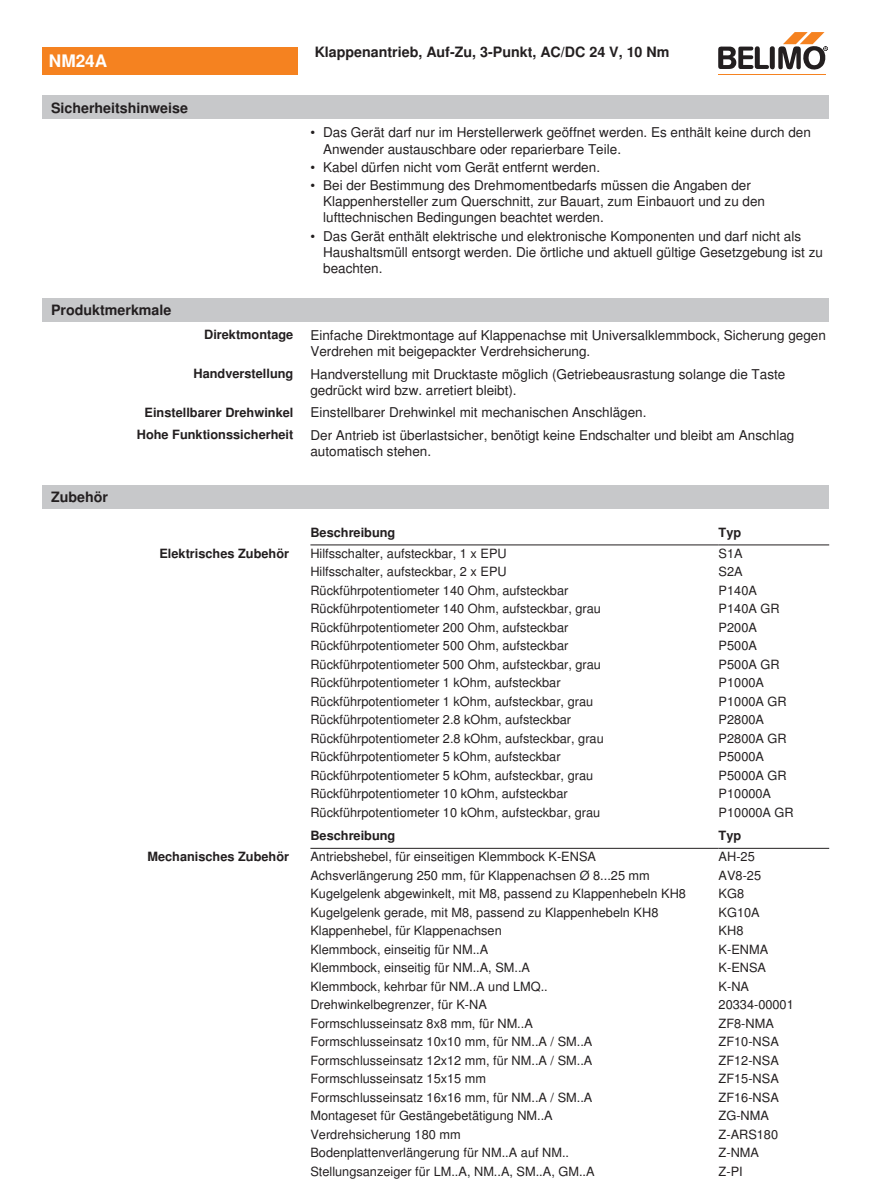
<style>
.page{position:relative;width:893px;height:1186px;background:#fff}
.page>*{position:absolute;margin:0;border:0;box-sizing:border-box;transform-origin:0 0}
.t1{font:700 17.25px "Nimbus Sans BEL";color:#fff}
.t2{font:700 14.25px "Nimbus Sans BEL";color:#231f20}
.Bulletpoints_1_5mm_A{font:13.5px/16.2px "Nimbus Sans BEL";color:#231f20}
.Tabellentext_1mm{font:12.75px "Nimbus Sans BEL";color:#231f20}
.Rechtsbündig{font:700 12.75px "Nimbus Sans BEL";color:#231f20}
.Tabellenkopf_rechtsb{font:700 12.75px "Nimbus Sans BEL";color:#231f20}
.Tabellenkopf{font:700 12.75px "Nimbus Sans BEL";color:#231f20}
</style>
<div class="page">
<div style="left:43px;top:298px;width:786px;height:23px;background:#c7c8ca"></div>
<div style="left:43px;top:485px;width:786px;height:23px;background:#c7c8ca"></div>
<hr style="left:310px;top:544px;width:409px;height:1px;background:#231f20">
<hr style="left:719px;top:544px;width:110px;height:1px;background:#231f20">
<hr style="left:310px;top:848px;width:409px;height:1px;background:#231f20">
<hr style="left:719px;top:848px;width:110px;height:1px;background:#231f20">
<div style="left:43px;top:47px;width:255px;height:27px;background:#f58220"></div>
<hr style="left:718px;top:74px;width:107px;height:1px;background:#f58220">
<svg style="left:718px;top:32px;width:110px;height:38px"></svg>
<div style="left:43px;top:96px;width:786px;height:23px;background:#c7c8ca"></div>
<p class="t1" style="left:49px;top:51px;width:60px">NM24A</p>
<p class="t2" style="left:51px;top:99px;width:139px">Sicherheitshinweise</p>
<p class="t2" style="left:51px;top:301px;width:122px">Produktmerkmale</p>
<p class="t2" style="left:315px;top:44px;width:356px">Klappenantrieb, Auf-Zu, 3-Punkt, AC/DC 24 V, 10 Nm</p>
<p class="Bulletpoints_1_5mm_A" style="left:323px;top:125px;width:489px;text-indent:-13px">• Das Gerät darf nur im Herstellerwerk geöffnet werden. Es enthält keine durch den<br>Anwender austauschbare oder reparierbare Teile.</p>
<p class="Bulletpoints_1_5mm_A" style="left:310px;top:159px;width:291px">• Kabel dürfen nicht vom Gerät entfernt werden.</p>
<p class="Bulletpoints_1_5mm_A" style="left:323px;top:177px;width:443px;text-indent:-13px">• Bei der Bestimmung des Drehmomentbedarfs müssen die Angaben der<br>Klappenhersteller zum Querschnitt, zur Bauart, zum Einbauort und zu den lufttechnischen Bedingungen beachtet werden.</p>
<p class="Bulletpoints_1_5mm_A" style="left:323px;top:228px;width:501px;text-indent:-13px">• Das Gerät enthält elektrische und elektronische Komponenten und darf nicht als<br>Haushaltsmüll entsorgt werden. Die örtliche und aktuell gültige Gesetzgebung ist zu beachten.</p>
<p class="t2" style="left:51px;top:488px;width:58px">Zubehör</p>
<p class="Rechtsbündig" style="left:204px;top:327px;width:91px">Direktmontage</p>
<p class="Bulletpoints_1_5mm_A" style="left:310px;top:327px;width:517px">Einfache Direktmontage auf Klappenachse mit Universalklemmbock, Sicherung gegen<br>Verdrehen mit beigepackter Verdrehsicherung.</p>
<p class="Rechtsbündig" style="left:193px;top:366px;width:101px">Handverstellung</p>
<p class="Bulletpoints_1_5mm_A" style="left:310px;top:366px;width:476px">Handverstellung mit Drucktaste möglich (Getriebeausrastung solange die Taste gedrückt wird bzw. arretiert bleibt).</p>
<p class="Rechtsbündig" style="left:145px;top:404px;width:150px">Einstellbarer Drehwinkel</p>
<p class="Bulletpoints_1_5mm_A" style="left:310px;top:404px;width:338px">Einstellbarer Drehwinkel mit mechanischen Anschlägen.</p>
<p class="Rechtsbündig" style="left:137px;top:427px;width:158px">Hohe Funktionssicherheit</p>
<p class="Bulletpoints_1_5mm_A" style="left:310px;top:427px;width:485px">Der Antrieb ist überlastsicher, benötigt keine Endschalter und bleibt am Anschlag automatisch stehen.</p>
<p class="Tabellenkopf" style="left:310px;top:525px;width:87px">Beschreibung</p>
<p class="Tabellenkopf" style="left:719px;top:525px;width:24px">Typ</p>
<p class="Tabellenkopf_rechtsb" style="left:159px;top:545px;width:131px">Elektrisches Zubehör</p>
<p class="Tabellentext_1mm" style="left:310px;top:546px;width:198px">Hilfsschalter, aufsteckbar, 1 x EPU</p>
<p class="Tabellentext_1mm" style="left:719px;top:546px;width:26px">S1A</p>
<p class="Tabellentext_1mm" style="left:310px;top:564px;width:198px">Hilfsschalter, aufsteckbar, 2 x EPU</p>
<p class="Tabellentext_1mm" style="left:719px;top:564px;width:26px">S2A</p>
<p class="Tabellentext_1mm" style="left:310px;top:583px;width:259px">Rückführpotentiometer 140 Ohm, aufsteckbar</p>
<p class="Tabellentext_1mm" style="left:719px;top:583px;width:40px">P140A</p>
<p class="Tabellentext_1mm" style="left:310px;top:601px;width:292px">Rückführpotentiometer 140 Ohm, aufsteckbar, grau</p>
<p class="Tabellentext_1mm" style="left:719px;top:601px;width:62px">P140A GR</p>
<p class="Tabellentext_1mm" style="left:310px;top:619px;width:259px">Rückführpotentiometer 200 Ohm, aufsteckbar</p>
<p class="Tabellentext_1mm" style="left:719px;top:619px;width:40px">P200A</p>
<p class="Tabellentext_1mm" style="left:310px;top:638px;width:259px">Rückführpotentiometer 500 Ohm, aufsteckbar</p>
<p class="Tabellentext_1mm" style="left:719px;top:638px;width:40px">P500A</p>
<p class="Tabellentext_1mm" style="left:310px;top:656px;width:292px">Rückführpotentiometer 500 Ohm, aufsteckbar, grau</p>
<p class="Tabellentext_1mm" style="left:719px;top:656px;width:62px">P500A GR</p>
<p class="Tabellentext_1mm" style="left:310px;top:675px;width:252px">Rückführpotentiometer 1 kOhm, aufsteckbar</p>
<p class="Tabellentext_1mm" style="left:719px;top:675px;width:47px">P1000A</p>
<p class="Tabellentext_1mm" style="left:310px;top:693px;width:284px">Rückführpotentiometer 1 kOhm, aufsteckbar, grau</p>
<p class="Tabellentext_1mm" style="left:719px;top:693px;width:70px">P1000A GR</p>
<p class="Tabellentext_1mm" style="left:310px;top:712px;width:262px">Rückführpotentiometer 2.8 kOhm, aufsteckbar</p>
<p class="Tabellentext_1mm" style="left:719px;top:712px;width:47px">P2800A</p>
<p class="Tabellentext_1mm" style="left:310px;top:730px;width:295px">Rückführpotentiometer 2.8 kOhm, aufsteckbar, grau</p>
<p class="Tabellentext_1mm" style="left:719px;top:730px;width:70px">P2800A GR</p>
<p class="Tabellentext_1mm" style="left:310px;top:749px;width:252px">Rückführpotentiometer 5 kOhm, aufsteckbar</p>
<p class="Tabellentext_1mm" style="left:719px;top:749px;width:47px">P5000A</p>
<p class="Tabellentext_1mm" style="left:310px;top:767px;width:284px">Rückführpotentiometer 5 kOhm, aufsteckbar, grau</p>
<p class="Tabellentext_1mm" style="left:719px;top:767px;width:70px">P5000A GR</p>
<p class="Tabellentext_1mm" style="left:310px;top:786px;width:259px">Rückführpotentiometer 10 kOhm, aufsteckbar</p>
<p class="Tabellentext_1mm" style="left:719px;top:786px;width:54px">P10000A</p>
<p class="Tabellentext_1mm" style="left:310px;top:804px;width:291px">Rückführpotentiometer 10 kOhm, aufsteckbar, grau</p>
<p class="Tabellentext_1mm" style="left:719px;top:804px;width:77px">P10000A GR</p>
<p class="Tabellenkopf" style="left:310px;top:828px;width:87px">Beschreibung</p>
<p class="Tabellenkopf" style="left:719px;top:828px;width:24px">Typ</p>
<p class="Tabellenkopf_rechtsb" style="left:147px;top:848px;width:143px">Mechanisches Zubehör</p>
<p class="Tabellentext_1mm" style="left:310px;top:849px;width:287px">Antriebshebel, für einseitigen Klemmbock K-ENSA</p>
<p class="Tabellentext_1mm" style="left:719px;top:849px;width:38px">AH-25</p>
<p class="Tabellentext_1mm" style="left:310px;top:867px;width:341px">Achsverlängerung 250 mm, für Klappenachsen Ø 8...25 mm</p>
<p class="Tabellentext_1mm" style="left:719px;top:867px;width:44px">AV8-25</p>
<p class="Tabellentext_1mm" style="left:310px;top:886px;width:377px">Kugelgelenk abgewinkelt, mit M8, passend zu Klappenhebeln KH8</p>
<p class="Tabellentext_1mm" style="left:719px;top:886px;width:27px">KG8</p>
<p class="Tabellentext_1mm" style="left:310px;top:904px;width:349px">Kugelgelenk gerade, mit M8, passend zu Klappenhebeln KH8</p>
<p class="Tabellentext_1mm" style="left:719px;top:904px;width:43px">KG10A</p>
<p class="Tabellentext_1mm" style="left:310px;top:923px;width:193px">Klappenhebel, für Klappenachsen</p>
<p class="Tabellentext_1mm" style="left:719px;top:923px;width:26px">KH8</p>
<p class="Tabellentext_1mm" style="left:310px;top:941px;width:179px">Klemmbock, einseitig für NM..A</p>
<p class="Tabellentext_1mm" style="left:719px;top:941px;width:51px">K-ENMA</p>
<p class="Tabellentext_1mm" style="left:310px;top:960px;width:221px">Klemmbock, einseitig für NM..A, SM..A</p>
<p class="Tabellentext_1mm" style="left:719px;top:960px;width:49px">K-ENSA</p>
<p class="Tabellentext_1mm" style="left:310px;top:978px;width:239px">Klemmbock, kehrbar für NM..A und LMQ..</p>
<p class="Tabellentext_1mm" style="left:719px;top:978px;width:32px">K-NA</p>
<p class="Tabellentext_1mm" style="left:310px;top:997px;width:178px">Drehwinkelbegrenzer, für K-NA</p>
<p class="Tabellentext_1mm" style="left:719px;top:997px;width:77px">20334-00001</p>
<p class="Tabellentext_1mm" style="left:310px;top:1015px;width:224px">Formschlusseinsatz 8x8 mm, für NM..A</p>
<p class="Tabellentext_1mm" style="left:719px;top:1015px;width:57px">ZF8-NMA</p>
<p class="Tabellentext_1mm" style="left:310px;top:1034px;width:283px">Formschlusseinsatz 10x10 mm, für NM..A / SM..A</p>
<p class="Tabellentext_1mm" style="left:719px;top:1034px;width:62px">ZF10-NSA</p>
<p class="Tabellentext_1mm" style="left:310px;top:1052px;width:283px">Formschlusseinsatz 12x12 mm, für NM..A / SM..A</p>
<p class="Tabellentext_1mm" style="left:719px;top:1052px;width:62px">ZF12-NSA</p>
<p class="Tabellentext_1mm" style="left:310px;top:1071px;width:177px">Formschlusseinsatz 15x15 mm</p>
<p class="Tabellentext_1mm" style="left:719px;top:1071px;width:62px">ZF15-NSA</p>
<p class="Tabellentext_1mm" style="left:310px;top:1089px;width:283px">Formschlusseinsatz 16x16 mm, für NM..A / SM..A</p>
<p class="Tabellentext_1mm" style="left:719px;top:1089px;width:62px">ZF16-NSA</p>
<p class="Tabellentext_1mm" style="left:310px;top:1108px;width:244px">Montageset für Gestängebetätigung NM..A</p>
<p class="Tabellentext_1mm" style="left:719px;top:1108px;width:52px">ZG-NMA</p>
<p class="Tabellentext_1mm" style="left:310px;top:1126px;width:152px">Verdrehsicherung 180 mm</p>
<p class="Tabellentext_1mm" style="left:719px;top:1126px;width:61px">Z-ARS180</p>
<p class="Tabellentext_1mm" style="left:310px;top:1144px;width:260px">Bodenplattenverlängerung für NM..A auf NM..</p>
<p class="Tabellentext_1mm" style="left:719px;top:1144px;width:42px">Z-NMA</p>
<p class="Tabellentext_1mm" style="left:310px;top:1163px;width:286px">Stellungsanzeiger für LM..A, NM..A, SM..A, GM..A</p>
<p class="Tabellentext_1mm" style="left:719px;top:1163px;width:26px">Z-PI</p>
</div>
